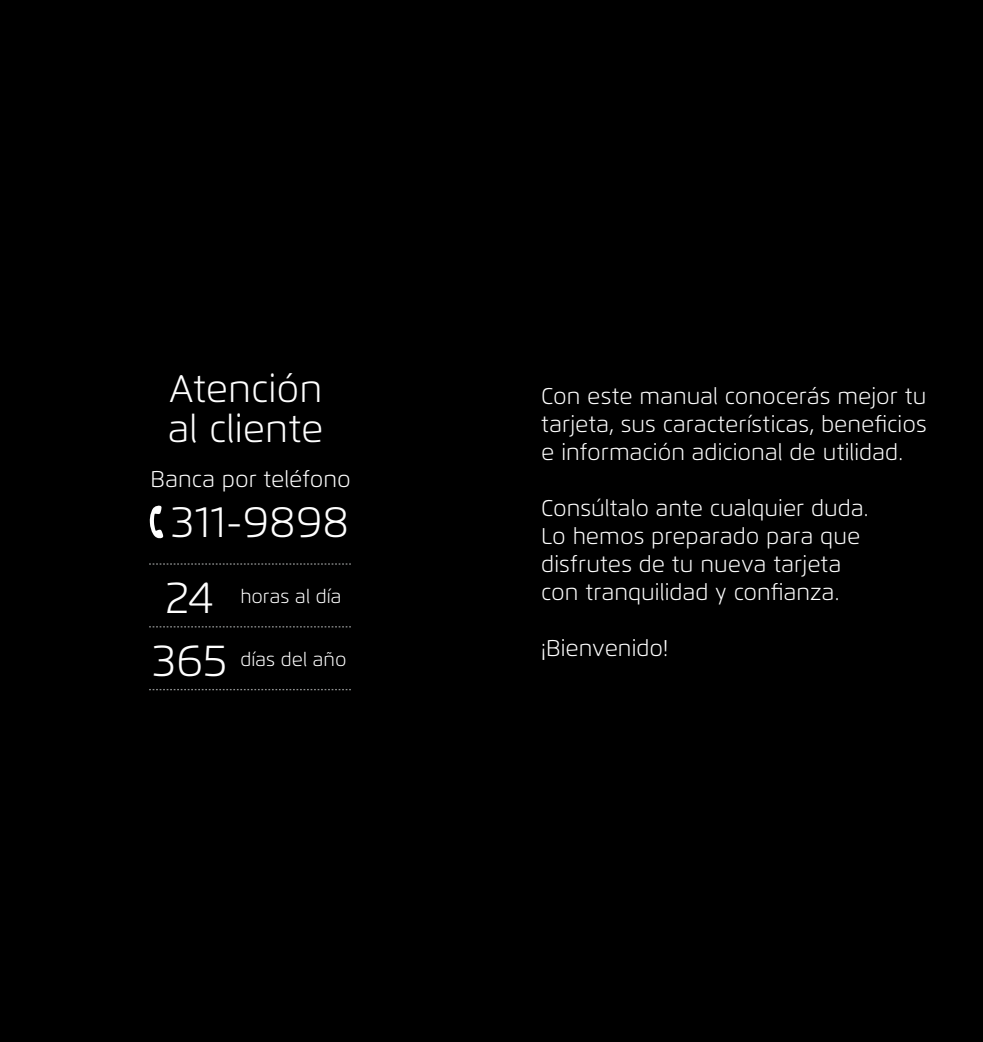
<style>
.page{position:relative;width:983px;height:1042px;background:#fff}
.page>*{position:absolute;margin:0;border:0;box-sizing:border-box;transform-origin:0 0}
.t1{font:300 44.62px "Flexo";color:#fff}
.t2{font:300 43.75px "Flexo";letter-spacing:.01em;color:#fff}
.t3{font:300 38.32px/39.6px "Flexo";color:#fff}
.t4{font:300 22.75px/28px "Flexo";color:#fff;text-align:justify}
.t5{font:300 19.07px "Flexo";color:#fff}
</style>
<div class="page">
<div style="left:0;top:0;width:982px;height:1042px;background:#000"></div>
<svg style="left:149px;top:505px;width:14px;height:34px"></svg>
<svg style="left:149px;top:626px;width:202px;height:1px"></svg>
<svg style="left:149px;top:563px;width:202px;height:2px"></svg>
<svg style="left:149px;top:689px;width:202px;height:1px"></svg>
<h3 class="t3" style="left:168px;top:369px;width:157px">Atención al cliente</h3>
<p class="t4" style="left:150px;top:465px;width:202px">Banca por teléfono</p>
<h2 class="t2" style="left:171px;top:495px;width:179px">311-9898</h2>
<h1 class="t1" style="left:165px;top:570px;width:50px">24</h1>
<p class="t5" style="left:240px;top:585px;width:103px">horas al día</p>
<h1 class="t1" style="left:152px;top:633px;width:76px">365</h1>
<p class="t5" style="left:240px;top:647px;width:108px">días del año</p>
<p class="t4" style="left:541px;top:382px;width:387px">Con este manual conocerás mejor tu tarjeta, sus características, beneficios e información adicional de utilidad.</p>
<p class="t4" style="left:541px;top:494px;width:328px;text-align:left">Consúltalo ante cualquier duda.<br>Lo hemos preparado para que disfrutes de tu nueva tarjeta con tranquilidad y confianza.</p>
<p class="t4" style="left:541px;top:634px;width:128px">¡Bienvenido!</p>
</div>
